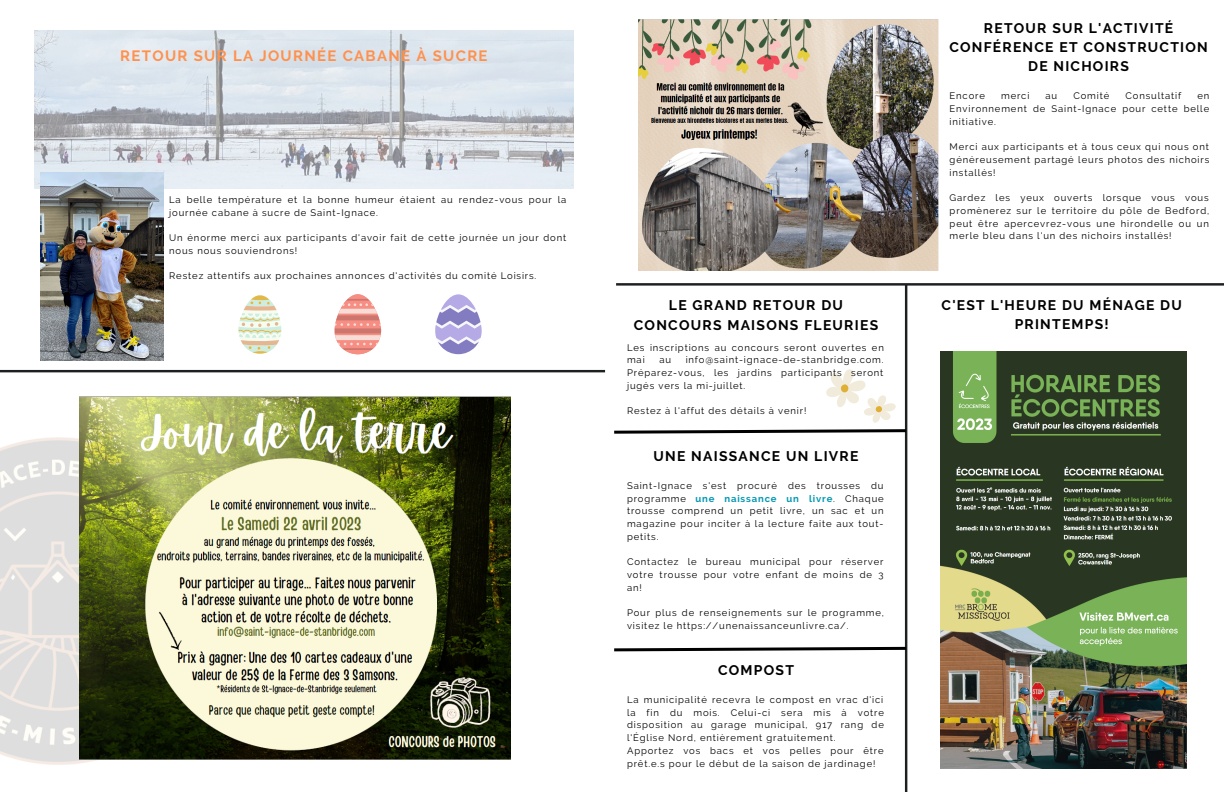
<style>
.page{position:relative;width:1224px;height:792px;background:#fff}
.page>*{position:absolute;margin:0;border:0;box-sizing:border-box;transform-origin:0 0}
.t1{font:700 14.9px "Raleway";letter-spacing:.09em;color:#ff914d}
.t2{font:700 13.9px/18.8px "Raleway";letter-spacing:.09em;color:#000;text-align:center}
.t3{font:9.5px/12.8px "Raleway";letter-spacing:.09em;color:#000;text-align:justify}
.s1{font-weight:700;color:#0097b2}
</style>
<div class="page">
<img style="left:0;top:437px;width:269px;height:328px">
<svg style="left:0;top:370px;width:605px;height:2px"></svg>
<img style="left:35px;top:30px;width:538px;height:159px">
<img style="left:40px;top:172px;width:124px;height:189px">
<img style="left:638px;top:20px;width:300px;height:250px">
<img style="left:79px;top:396px;width:431px;height:363px">
<svg style="left:614px;top:283px;width:610px;height:509px"></svg>
<svg style="left:239px;top:295px;width:42px;height:59px"></svg>
<svg style="left:335px;top:294px;width:46px;height:60px"></svg>
<svg style="left:435px;top:294px;width:47px;height:60px"></svg>
<h1 class="t1" style="left:120px;top:47px;width:369px">RETOUR SUR LA JOURNÉE CABANE À SUCRE</h1>
<p class="t3" style="left:169px;top:193px;width:399px">La belle température et la bonne humeur étaient au rendez-vous pour la journée cabane à sucre de Saint-Ignace.</p>
<p class="t3" style="left:169px;top:231px;width:399px">Un énorme merci aux participants d'avoir fait de cette journée un jour dont nous nous souviendrons!</p>
<p class="t3" style="left:169px;top:270px;width:369px">Restez attentifs aux prochaines annonces d'activités du comité Loisirs.</p>
<h2 class="t2" style="left:634px;top:296px;width:246px;line-height:19.5px">LE GRAND RETOUR DU<br>CONCOURS MAISONS FLEURIES</h2>
<p class="t3" style="left:627px;top:341px;width:258px">Les inscriptions au concours seront ouvertes en mai</p>
<p class="t3" style="left:627px;top:354px;width:258px;text-indent:59px">info@saint-ignace-de-stanbridge.com.<br>Préparez-vous, les jardins participants seront jugés vers la mi-juillet.</p>
<p class="t3" style="left:627px;top:405px;width:181px">Restez à l'affut des détails à venir!</p>
<p class="t3" style="left:659px;top:354px;width:13px">au</p>
<h2 class="t2" style="left:654px;top:446px;width:206px">UNE NAISSANCE UN LIVRE</h2>
<p class="t3" style="left:627px;top:479px;width:258px">Saint-Ignace s'est procuré des trousses du programme <span class="s1">une naissance un livre</span>. Chaque trousse comprend un petit livre, un sac et un magazine pour inciter à la lecture faite aux tout&shy;petits.</p>
<p class="t3" style="left:627px;top:556px;width:258px">Contactez le bureau municipal pour réserver votre trousse pour votre enfant de moins de 3 an!</p>
<p class="t3" style="left:627px;top:607px;width:259px">Pour plus de renseignements sur le programme, visitez le https://unenaissanceunlivre.ca/.</p>
<h2 class="t2" style="left:718px;top:661px;width:77px">COMPOST</h2>
<p class="t3" style="left:627px;top:693px;width:258px;text-align:left">La municipalité recevra le compost en vrac d'ici la fin du mois. Celui-ci sera mis à votre disposition au garage municipal, 917 rang de l'Église Nord, entièrement gratuitement.<br>Apportez vos bacs et vos pelles pour être prêt.e.s pour le début de la saison de jardinage!</p>
<h2 class="t2" style="left:949px;top:19px;width:260px">RETOUR SUR L'ACTIVITÉ<br>CONFÉRENCE ET CONSTRUCTION<br>DE NICHOIRS</h2>
<p class="t3" style="left:950px;top:89px;width:37px">Encore</p>
<p class="t3" style="left:1001px;top:89px;width:30px">merci</p>
<p class="t3" style="left:1046px;top:89px;width:13px">au</p>
<p class="t3" style="left:1073px;top:89px;width:37px">Comité</p>
<p class="t3" style="left:1125px;top:89px;width:57px">Consultatif</p>
<p class="t3" style="left:950px;top:89px;width:261px;text-indent:248px">en Environnement de Saint-Ignace pour cette belle initiative.</p>
<p class="t3" style="left:950px;top:140px;width:261px">Merci aux participants et à tous ceux qui nous ont généreusement partagé leurs photos des nichoirs installés!</p>
<p class="t3" style="left:950px;top:191px;width:261px">Gardez les yeux ouverts lorsque vous vous promènerez sur le territoire du pôle de Bedford, peut être apercevrez-vous une hirondelle ou un merle bleu dans l'un des nichoirs installés!</p>
<h2 class="t2" style="left:942px;top:296px;width:242px">C'EST L'HEURE DU MÉNAGE DU<br>PRINTEMPS!</h2>
</div>
